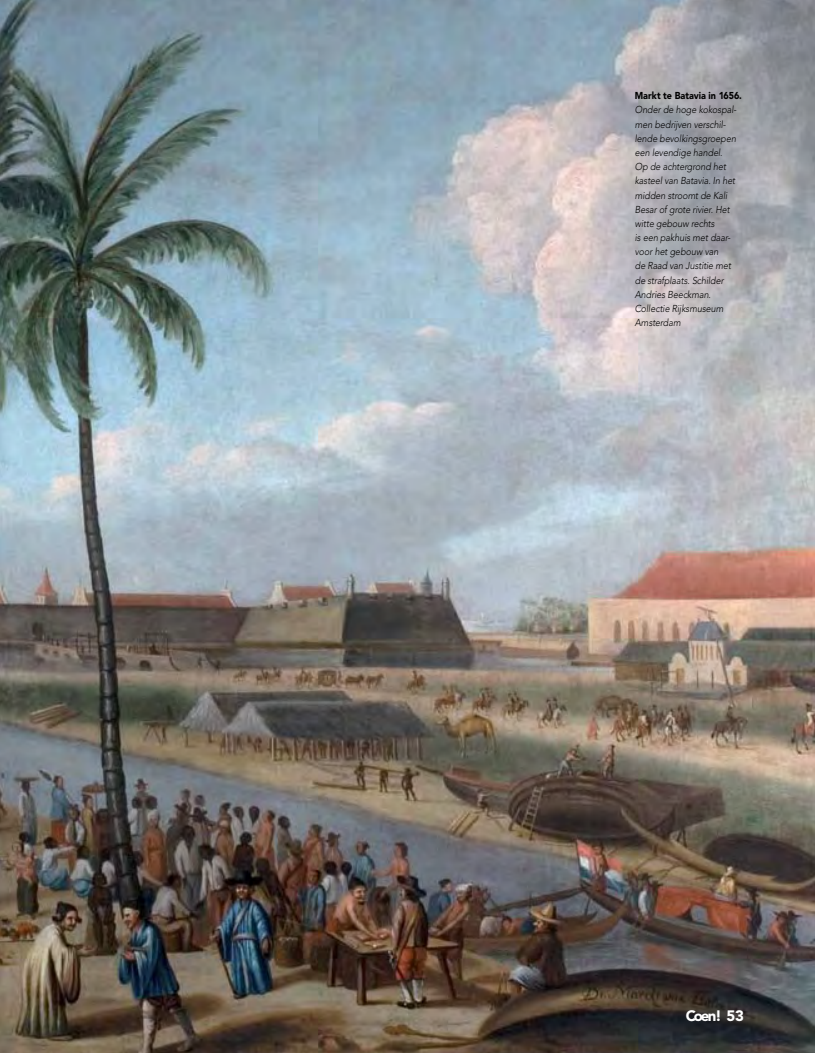
<style>
.page{position:relative;width:815px;height:1053px;background:#fff}
.page>*{position:absolute;margin:0;border:0;box-sizing:border-box;transform-origin:0 0}
.t1{font:900 15px "Avenir";color:#fff}
.t2{font:italic 300 10px/14.1px "Avenir";letter-spacing:-.005em;color:#000;scale:.9 1}
.t3{font:900 10px "Avenir";color:#000;scale:.9 1}
</style>
<div class="page">
<img style="left:0;top:0;width:815px;height:1052px">
<p class="t3" style="left:635px;top:90px;width:121px">Markt te Batavia in 1656.</p>
<p class="t2" style="left:635px;top:103px;width:115px">Onder de hoge kokospal&shy;men bedrijven verschil&shy;lende bevolkingsgroepen een levendige handel.<br>Op de achtergrond het kasteel van Batavia. In het midden stroomt de Kali<br>Besar of grote rivier. Het witte gebouw rechts<br>is een pakhuis met daar&shy;voor het gebouw van<br>de Raad van Justitie met de strafplaats. Schilder<br>Andries Beeckman.<br>Collectie Rijksmuseum<br>Amsterdam</p>
<h1 class="t1" style="left:686px;top:1006px;width:60px">Coen! 53</h1>
</div>
